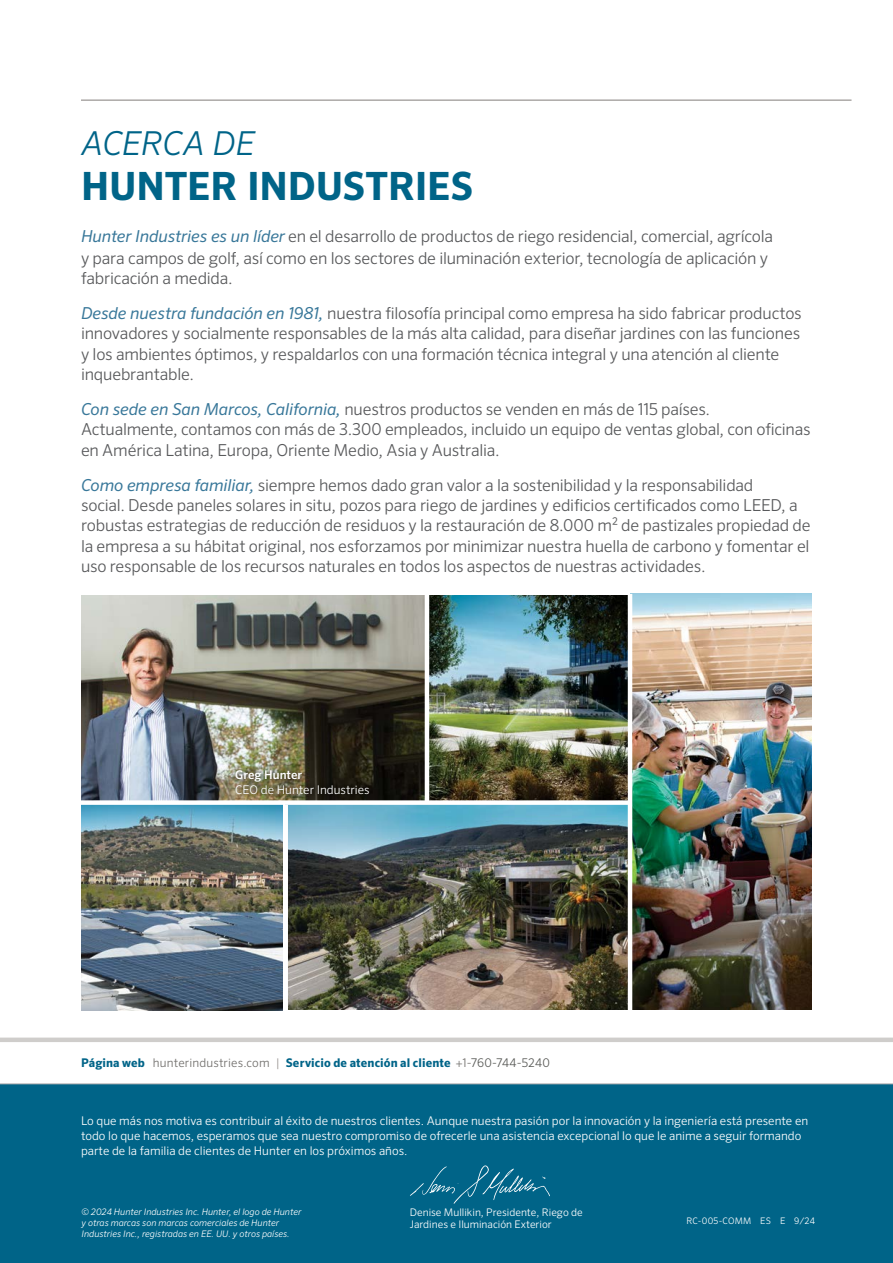
<style>
.page{position:relative;width:893px;height:1263px;background:#fff}
.page>*{position:absolute;margin:0;border:0;box-sizing:border-box;transform-origin:0 0}
.t1{font:700 39px "Sero Pro";letter-spacing:-.005em;color:#006488}
.t2{font:italic 300 33px "Sero Pro";letter-spacing:-.015em;color:#006488}
.t3{font:300 16.5px/20.2px "Sero Pro";letter-spacing:-.015em;color:#58595b}
.t4{font:300 12px/15px "Sero Pro";color:#fff}
.t5{font:700 12px "Sero Pro";letter-spacing:.01em;color:#006488}
.t6{font:500 12px "Sero Pro";color:#fff}
.t7{font:300 10.5px/12.6px "Sero Pro";color:#fff}
.t8{font:italic 300 9px/10.8px "Sero Pro";color:#fff}
.t9{font:300 9px "Sero Pro";letter-spacing:.02em;color:#fff}
.s1{font-weight:400;font-style:italic;color:#387799}
.s2{font-weight:300;color:#716f6c}
.s3{font-weight:300;color:#9c9896}
.s4{font-weight:300;color:#585956}
</style>
<div class="page">
<div style="left:0;top:1037px;width:893px;height:5px;background:#cfcdcb"></div>
<div style="left:0;top:1084px;width:893px;height:179px;background:#006488"></div>
<hr style="left:0;top:1084px;width:893px;height:1px;background:#a7a9ac">
<hr style="left:81px;top:99px;width:770px;height:2px;background:#aca9a7">
<img style="left:81px;top:805px;width:202px;height:205px">
<img style="left:632px;top:594px;width:180px;height:416px">
<img style="left:81px;top:595px;width:547px;height:205px">
<img style="left:288px;top:805px;width:340px;height:205px">
<div style="left:229px;top:763px;width:147px;height:38px;background:#000;opacity:.47"></div>
<hr style="left:425px;top:594px;width:4px;height:208px;background:#fff">
<svg style="left:410px;top:1165px;width:140px;height:39px"></svg>
<h2 class="t2" style="left:81px;top:124px;width:175px">ACERCA DE</h2>
<h1 class="t1" style="left:81px;top:162px;width:394px">HUNTER INDUSTRIES</h1>
<p class="t3" style="left:81px;top:225px;width:693px;line-height:21.8px"><span class="s1">Hunter Industries es un líder</span> en el desarrollo de productos de riego residencial, comercial, agrícola y para campos de golf, así como en los sectores de iluminación exterior, tecnología de aplicación y</p>
<p class="t3" style="left:81px;top:260px;width:722px;line-height:35.2px">fabricación a medida.<br><span class="s1">Desde nuestra fundación en 1981,</span> nuestra filosofía principal como empresa ha sido fabricar productos</p>
<p class="t3" style="left:81px;top:323px;width:721px">innovadores y socialmente responsables de la más alta calidad, para diseñar jardines con las funciones y los ambientes óptimos, y respaldarlos con una formación técnica integral y una atención al cliente inquebrantable.</p>
<p class="t3" style="left:81px;top:399px;width:731px"><span class="s1">Con sede en San Marcos, California,</span> nuestros productos se venden en más de 115 países.<br>Actualmente, contamos con más de 3.300 empleados, incluido un equipo de ventas global, con oficinas en América Latina, Europa, Oriente Medio, Asia y Australia.</p>
<p class="t3" style="left:81px;top:475px;width:731px"><span class="s1">Como empresa familiar,</span> siempre hemos dado gran valor a la sostenibilidad y la responsabilidad<br>social. Desde paneles solares in situ, pozos para riego de jardines y edificios certificados como LEED, a robustas estrategias de reducción de residuos y la restauración de 8.000 m² de pastizales propiedad de la empresa a su hábitat original, nos esforzamos por minimizar nuestra huella de carbono y fomentar el uso responsable de los recursos naturales en todos los aspectos de nuestras actividades.</p>
<p class="t6" style="left:235px;top:767px;width:68px">Greg Hunter</p>
<p class="t4" style="left:235px;top:782px;width:136px">CEO de Hunter Industries</p>
<p class="t5" style="left:81px;top:1056px;width:470px">Página web <span class="s2">hunterindustries.com</span> <span class="s3">|</span> Servicio de atención al cliente <span class="s2">+1-</span><span class="s4">760-744-5240</span></p>
<p class="t4" style="left:81px;top:1113px;width:729px">Lo que más nos motiva es contribuir al éxito de nuestros clientes. Aunque nuestra pasión por la innovación y la ingeniería está presente en todo lo que hacemos, esperamos que sea nuestro compromiso de ofrecerle una asistencia excepcional lo que le anime a seguir formando parte de la familia de clientes de Hunter en los próximos años.</p>
<p class="t8" style="left:81px;top:1207px;width:222px">© 2024 Hunter Industries Inc. Hunter, el logo de Hunter y otras marcas son marcas comerciales de Hunter<br>Industries Inc., registradas en EE. UU. y otros países.</p>
<p class="t7" style="left:410px;top:1205px;width:175px">Denise Mullikin, Presidente, Riego de<br>Jardines e Iluminación Exterior</p>
<p class="t9" style="left:686px;top:1215px;width:130px">RC-005-COMM ES E 9/24</p>
</div>
